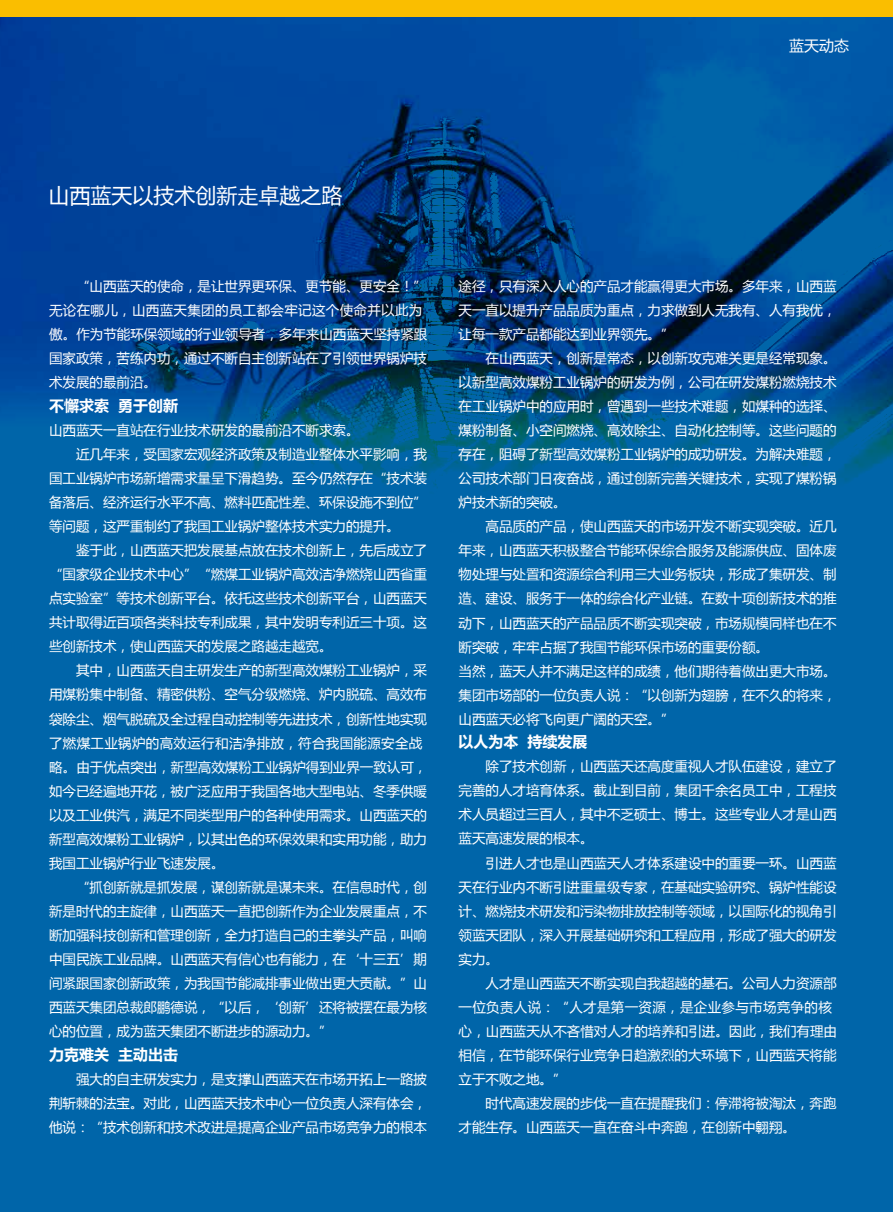
<style>
.page{position:relative;width:893px;height:1212px;background:#0065a9}
.page>*{position:absolute;margin:0;border:0;box-sizing:border-box;transform-origin:0 0}
.t1{font:21px "Microsoft Ya Hei";color:#fff}
.t2{font:700 15px "Microsoft Ya Hei";color:#fff}
.t3{font:15px "Microsoft Ya Hei";color:#fff}
.t4{font:13.5px/24px "Microsoft Ya Hei";color:#fff}
</style>
<div class="page">
<img style="left:0;top:17px;width:893px;height:473px">
<div style="left:0;top:0;width:893px;height:17px;background:#fabe00"></div>
<p class="t3" style="left:789px;top:36px;width:61px">蓝天动态</p>
<h1 class="t1" style="left:48px;top:181px;width:296px">山西蓝天以技术创新走卓越之路</h1>
<p class="t4" style="left:49px;top:274px;width:380px">　　“山西蓝天的使命，是让世界更环保、更节能、更安全！”无论在哪儿，山西蓝天集团的员工都会牢记这个使命并以此为傲。作为节能环保领域的行业领导者，多年来山西蓝天坚持紧跟国家政策，苦练内功，通过不断自主创新站在了引领世界锅炉技术发展的最前沿。</p>
<p class="t2" style="left:49px;top:395px;width:130px">不懈求索 勇于创新</p>
<p class="t4" style="left:49px;top:418px;width:380px">山西蓝天一直站在行业技术研发的最前沿不断求索。<br>　　近几年来，受国家宏观经济政策及制造业整体水平影响，我国工业锅炉市场新增需求量呈下滑趋势。至今仍然存在“技术装备落后、经济运行水平不高、燃料匹配性差、环保设施不到位”等问题，这严重制约了我国工业锅炉整体技术实力的提升。<br>　　鉴于此，山西蓝天把发展基点放在技术创新上，先后成立了“国家级企业技术中心”“燃煤工业锅炉高效洁净燃烧山西省重点实验室”等技术创新平台。依托这些技术创新平台，山西蓝天共计取得近百项各类科技专利成果，其中发明专利近三十项。这些创新技术，使山西蓝天的发展之路越走越宽。<br>　　其中，山西蓝天自主研发生产的新型高效煤粉工业锅炉，采用煤粉集中制备、精密供粉、空气分级燃烧、炉内脱硫、高效布袋除尘、烟气脱硫及全过程自动控制等先进技术，创新性地实现了燃煤工业锅炉的高效运行和洁净排放，符合我国能源安全战略。由于优点突出，新型高效煤粉工业锅炉得到业界一致认可，如今已经遍地开花，被广泛应用于我国各地大型电站、冬季供暖以及工业供汽，满足不同类型用户的各种使用需求。山西蓝天的新型高效煤粉工业锅炉，以其出色的环保效果和实用功能，助力我国工业锅炉行业飞速发展。<br>　　“抓创新就是抓发展，谋创新就是谋未来。在信息时代，创新是时代的主旋律，山西蓝天一直把创新作为企业发展重点，不断加强科技创新和管理创新，全力打造自己的主拳头产品，叫响中国民族工业品牌。山西蓝天有信心也有能力，在‘十三五’期间紧跟国家创新政策，为我国节能减排事业做出更大贡献。”山西蓝天集团总裁郎鹏德说，“以后，‘创新’还将被摆在最为核心的位置，成为蓝天集团不断进步的源动力。”</p>
<p class="t2" style="left:49px;top:1043px;width:130px">力克难关 主动出击</p>
<p class="t4" style="left:49px;top:1066px;width:380px;text-align:justify">　　强大的自主研发实力，是支撑山西蓝天在市场开拓上一路披荆斩棘的法宝。对此，山西蓝天技术中心一位负责人深有体会，他说：“技术创新和技术改进是提高企业产品市场竞争力的根本</p>
<p class="t4" style="left:459px;top:274px;width:379px">途径，只有深入人心的产品才能赢得更大市场。多年来，山西蓝天一直以提升产品品质为重点，力求做到人无我有、人有我优，让每一款产品都能达到业界领先。”<br>　　在山西蓝天，创新是常态，以创新攻克难关更是经常现象。以新型高效煤粉工业锅炉的研发为例，公司在研发煤粉燃烧技术在工业锅炉中的应用时，曾遇到一些技术难题，如煤种的选择、煤粉制备、小空间燃烧、高效除尘、自动化控制等。这些问题的存在，阻碍了新型高效煤粉工业锅炉的成功研发。为解决难题，公司技术部门日夜奋战，通过创新完善关键技术，实现了煤粉锅炉技术新的突破。<br>　　高品质的产品，使山西蓝天的市场开发不断实现突破。近几年来，山西蓝天积极整合节能环保综合服务及能源供应、固体废物处理与处置和资源综合利用三大业务板块，形成了集研发、制造、建设、服务于一体的综合化产业链。在数十项创新技术的推动下，山西蓝天的产品品质不断实现突破，市场规模同样也在不断突破，牢牢占据了我国节能环保市场的重要份额。<br>当然，蓝天人并不满足这样的成绩，他们期待着做出更大市场。集团市场部的一位负责人说：“以创新为翅膀，在不久的将来，山西蓝天必将飞向更广阔的天空。”</p>
<p class="t2" style="left:459px;top:731px;width:130px">以人为本 持续发展</p>
<p class="t4" style="left:459px;top:754px;width:380px">　　除了技术创新，山西蓝天还高度重视人才队伍建设，建立了完善的人才培育体系。截止到目前，集团千余名员工中，工程技术人员超过三百人，其中不乏硕士、博士。这些专业人才是山西蓝天高速发展的根本。<br>　　引进人才也是山西蓝天人才体系建设中的重要一环。山西蓝天在行业内不断引进重量级专家，在基础实验研究、锅炉性能设计、燃烧技术研发和污染物排放控制等领域，以国际化的视角引领蓝天团队，深入开展基础研究和工程应用，形成了强大的研发实力。<br>　　人才是山西蓝天不断实现自我超越的基石。公司人力资源部一位负责人说：“人才是第一资源，是企业参与市场竞争的核心，山西蓝天从不吝惜对人才的培养和引进。因此，我们有理由相信，在节能环保行业竞争日趋激烈的大环境下，山西蓝天将能立于不败之地。”<br>　　时代高速发展的步伐一直在提醒我们：停滞将被淘汰，奔跑才能生存。山西蓝天一直在奋斗中奔跑，在创新中翱翔。</p>
</div>
